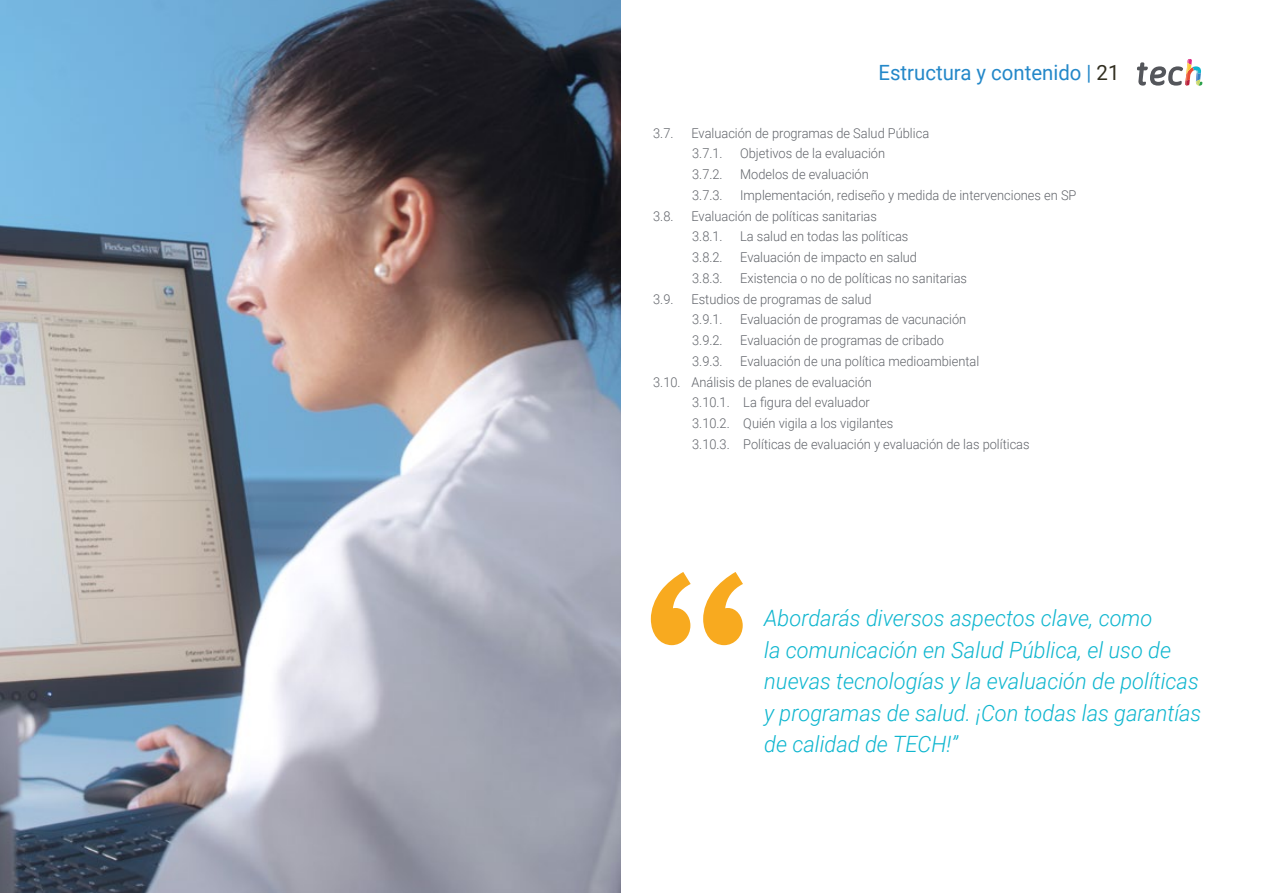
<style>
.page{position:relative;width:1263px;height:893px;background:#fff}
.page>*{position:absolute;margin:0;border:0;box-sizing:border-box;transform-origin:0 0}
.t1{font:italic 300 22.5px/31.5px "Roboto";color:#0fb6cf}
.t2{font:21px "Roboto";color:#2488c9}
.t3{font:300 13.5px/20.7px "Roboto";color:#61646a;scale:.95 1}
.s1{color:#312e20}
</style>
<div class="page">
<img style="left:0;top:0;width:621px;height:893px">
<svg style="left:651px;top:572px;width:92px;height:73px"></svg>
<svg style="left:1137px;top:59px;width:65px;height:27px"></svg>
<h2 class="t2" style="left:878px;top:57px;width:242px">Estructura y contenido | <span class="s1">21</span></h2>
<p class="t3" style="left:653px;top:122px;width:23px">3.7.</p>
<p class="t3" style="left:691px;top:122px;width:252px">Evaluación de programas de Salud Pública<br>3.7.1.</p>
<p class="t3" style="left:740px;top:143px;width:154px">Objetivos de la evaluación</p>
<p class="t3" style="left:692px;top:164px;width:34px">3.7.2.</p>
<p class="t3" style="left:740px;top:164px;width:137px">Modelos de evaluación</p>
<p class="t3" style="left:692px;top:184px;width:34px">3.7.3.</p>
<p class="t3" style="left:740px;top:184px;width:355px">Implementación, rediseño y medida de intervenciones en SP</p>
<p class="t3" style="left:653px;top:205px;width:23px">3.8.</p>
<p class="t3" style="left:691px;top:205px;width:197px">Evaluación de políticas sanitarias<br>3.8.1.</p>
<p class="t3" style="left:740px;top:226px;width:179px">La salud en todas las políticas</p>
<p class="t3" style="left:692px;top:247px;width:34px">3.8.2.</p>
<p class="t3" style="left:740px;top:247px;width:188px">Evaluación de impacto en salud</p>
<p class="t3" style="left:692px;top:267px;width:34px">3.8.3.</p>
<p class="t3" style="left:740px;top:267px;width:240px">Existencia o no de políticas no sanitarias</p>
<p class="t3" style="left:653px;top:288px;width:23px">3.9.</p>
<p class="t3" style="left:691px;top:288px;width:191px">Estudios de programas de salud<br>3.9.1.</p>
<p class="t3" style="left:740px;top:309px;width:239px">Evaluación de programas de vacunación</p>
<p class="t3" style="left:692px;top:330px;width:34px">3.9.2.</p>
<p class="t3" style="left:740px;top:330px;width:216px">Evaluación de programas de cribado</p>
<p class="t3" style="left:692px;top:350px;width:34px">3.9.3.</p>
<p class="t3" style="left:740px;top:350px;width:253px">Evaluación de una política medioambiental</p>
<p class="t3" style="left:653px;top:371px;width:232px">3.10. Análisis de planes de evaluación</p>
<p class="t3" style="left:692px;top:392px;width:188px">3.10.1. La figura del evaluador</p>
<p class="t3" style="left:692px;top:413px;width:213px">3.10.2. Quién vigila a los vigilantes</p>
<p class="t3" style="left:692px;top:433px;width:357px">3.10.3. Políticas de evaluación y evaluación de las políticas</p>
<h1 class="t1" style="left:764px;top:602px;width:439px">Abordarás diversos aspectos clave, como<br>la comunicación en Salud Pública, el uso de nuevas tecnologías y la evaluación de políticas y programas de salud. ¡Con todas las garantías de calidad de TECH!”</h1>
</div>
